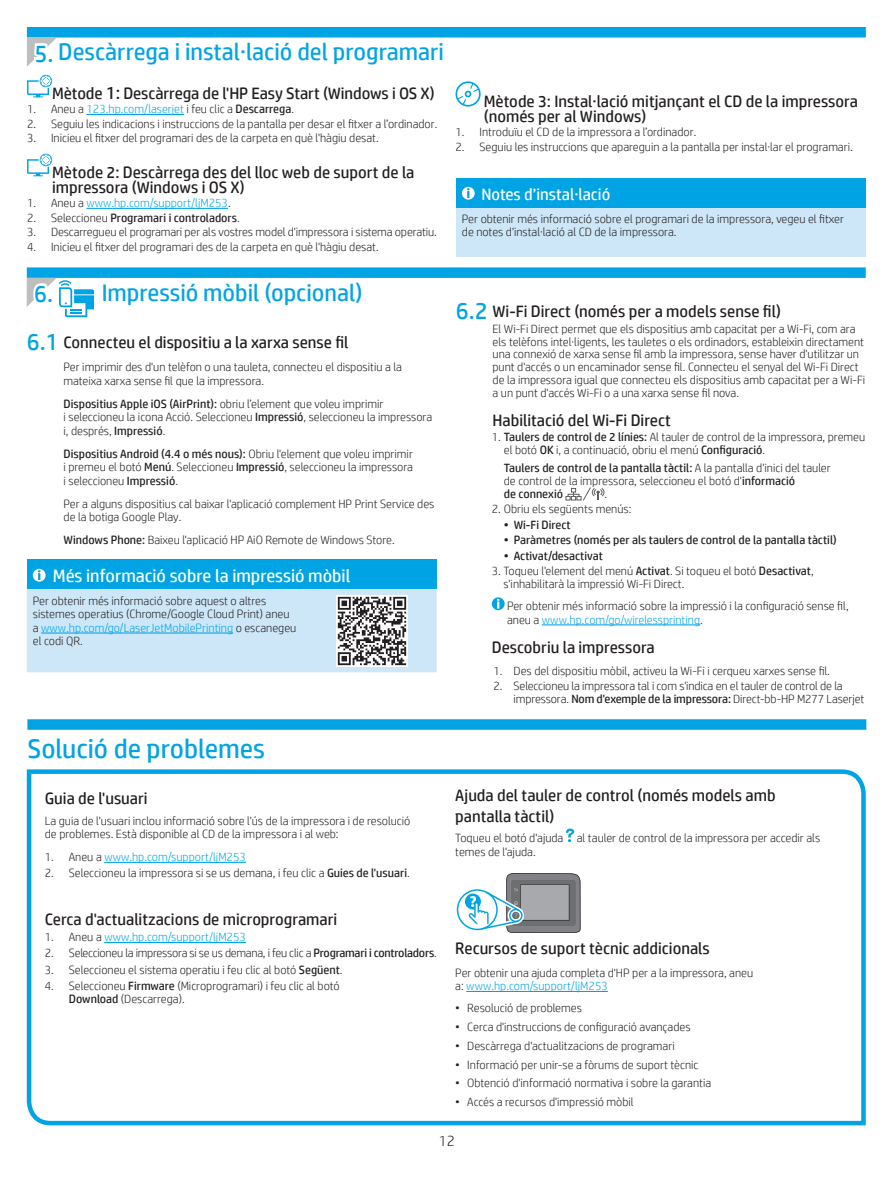
<style>
.page{position:relative;width:893px;height:1188px;background:#fff}
.page>*{position:absolute;margin:0;border:0;box-sizing:border-box;transform-origin:0 0}
.t1{font:27px "HP Simplified";color:#00a4e4}
.t2{font:24px "HP Simplified";color:#00a4e4}
.t3{font:18px "HP Simplified";color:#fff}
.t4{font:16.5px/15px "HP Simplified";color:#231f20}
.t5{font:16.5px "HP Simplified";color:#fff}
.t6{font:300 15px "HP Simplified";color:#231f20}
.t7{font:300 12px/13.5px "HP Simplified";color:#231f20}
.t8{font:300 12px "HP Simplified";color:#00a4e4}
.t9{font:12px "HP Simplified";color:#231f20}
.t10{font:300 12px "HP Simplified";letter-spacing:-.02em;color:#231f20}
.s1{font-size:18px}
.s2{color:#231f20}
.s3{font-weight:400;color:#231f20}
.s4{font-weight:300}
.s5{font-size:24px;color:#00a4e4}
.s6{font-weight:400}
.s7{color:#00a4e4}
</style>
<div class="page">
<div style="left:27px;top:267px;width:838px;height:11px;background:#00a4e4"></div>
<div style="left:27px;top:560px;width:409px;height:29px;background:#00a4e4"></div>
<div style="left:27px;top:589px;width:409px;height:83px;background:#cde7f8"></div>
<svg style="left:33px;top:569px;width:13px;height:13px"></svg>
<hr style="left:41px;top:632px;width:192px;height:2px;background:#00a4e4">
<img style="left:336px;top:595px;width:71px;height:71px">
<div style="left:27px;top:27px;width:838px;height:11px;background:#00a4e4"></div>
<svg style="left:27px;top:278px;width:67px;height:39px"></svg>
<hr style="left:86px;top:114px;width:98px;height:1px;background:#00a4e4">
<hr style="left:86px;top:208px;width:142px;height:1px;background:#00a4e4">
<svg style="left:27px;top:37px;width:31px;height:140px"></svg>
<svg style="left:455px;top:81px;width:25px;height:26px"></svg>
<div style="left:455px;top:178px;width:410px;height:30px;background:#00a4e4"></div>
<div style="left:455px;top:208px;width:410px;height:49px;background:#cde7f8"></div>
<svg style="left:461px;top:187px;width:13px;height:13px"></svg>
<hr style="left:541px;top:624px;width:158px;height:1px;background:#00a4e4">
<svg style="left:565px;top:487px;width:39px;height:14px"></svg>
<svg style="left:491px;top:597px;width:13px;height:13px"></svg>
<div style="left:27px;top:719px;width:838px;height:11px;background:#00a4e4"></div>
<svg style="left:26px;top:769px;width:840px;height:357px"></svg>
<h2 class="t2" style="left:34px;top:36px;width:411px">5. Descàrrega i instal·lació del programari</h2>
<h3 class="t4" style="left:52px;top:85px;width:384px">Mètode <span class="s1">1:</span> Descàrrega de l'HP Easy Start (Windows i OS X)</h3>
<p class="t8" style="left:27px;top:101px;width:268px"><span class="s2">1. Aneu a</span> 123.hp.com/laserjet <span class="s2">i feu clic a</span> <span class="s3">Descarrega</span><span class="s2">.</span></p>
<p class="t7" style="left:27px;top:117px;width:412px">2. Seguiu les indicacions i instruccions de la pantalla per desar el fitxer a l’ordinador.</p>
<p class="t7" style="left:27px;top:131px;width:353px">3. Inicieu el fitxer del programari des de la carpeta en què l'hàgiu desat.</p>
<h3 class="t4" style="left:52px;top:164px;width:363px">Mètode 2: Descàrrega des del lloc web de suport de la impressora (Windows i OS X)</h3>
<p class="t8" style="left:27px;top:195px;width:205px"><span class="s2">1. Aneu a</span> www.hp.com/support/ljM253<span class="s2">.</span></p>
<p class="t9" style="left:27px;top:210px;width:214px"><span class="s4">2. Seleccioneu</span> Programari i controladors<span class="s4">.</span></p>
<p class="t7" style="left:27px;top:225px;width:411px">3. Descarregueu el programari per als vostres model d'impressora i sistema operatiu.</p>
<p class="t7" style="left:27px;top:240px;width:353px">4. Inicieu el fitxer del programari des de la carpeta en què l'hàgiu desat.</p>
<h2 class="t2" style="left:34px;top:277px;width:330px">6. Impressió mòbil (opcional)</h2>
<h3 class="t4" style="left:27px;top:335px;width:323px"><span class="s5">6.1</span> Connecteu el dispositiu a la xarxa sense fil</h3>
<p class="t7" style="left:64px;top:360px;width:340px">Per imprimir des d'un telèfon o una tauleta, connecteu el dispositiu a la mateixa xarxa sense fil que la impressora.</p>
<p class="t7" style="left:64px;top:397px;width:370px"><span class="s6">Dispositius Apple iOS (AirPrint):</span> obriu l’element que voleu imprimir<br>i seleccioneu la icona Acció. Seleccioneu <span class="s6">Impressió</span>, seleccioneu la impressora i, després, <span class="s6">Impressió</span>.</p>
<p class="t7" style="left:64px;top:447px;width:351px;text-align:justify"><span class="s6">Dispositius Android (4.4 o més nous):</span> Obriu l'element que voleu imprimir i premeu el botó <span class="s6">Menú</span>. Seleccioneu <span class="s6">Impressió</span>, seleccioneu la impressora i seleccioneu <span class="s6">Impressió</span>.</p>
<p class="t7" style="left:64px;top:496px;width:372px">Per a alguns dispositius cal baixar l'aplicació complement HP Print Service des de la botiga Google Play.</p>
<p class="t7" style="left:64px;top:533px;width:332px"><span class="s6">Windows Phone:</span> Baixeu l'aplicació HP AiO Remote de Windows Store.</p>
<h3 class="t3" style="left:53px;top:564px;width:299px">Més informació sobre la impressió mòbil</h3>
<p class="t7" style="left:33px;top:594px;width:265px">Per obtenir més informació sobre aquest o altres sistemes operatius (Chrome/Google Cloud Print) aneu a <span class="s7">www.hp.com/go/LaserJetMobilePrinting</span> o escanegeu el codi QR.</p>
<h3 class="t4" style="left:483px;top:93px;width:375px">Mètode 3: Instal·lació mitjançant el CD de la impressora (només per al Windows)</h3>
<p class="t7" style="left:455px;top:125px;width:242px">1. Introduïu el CD de la impressora a l’ordinador.</p>
<p class="t7" style="left:455px;top:139px;width:398px">2. Seguiu les instruccions que apareguin a la pantalla per instal·lar el programari.</p>
<h3 class="t5" style="left:481px;top:183px;width:130px">Notes d’instal·lació</h3>
<p class="t7" style="left:461px;top:213px;width:383px;line-height:12.8px">Per obtenir més informació sobre el programari de la impressora, vegeu el fitxer de notes d'instal·lació al CD de la impressora.</p>
<h3 class="t4" style="left:455px;top:304px;width:326px"><span class="s5">6.2</span> Wi-Fi Direct (només per a models sense fil)</h3>
<p class="t7" style="left:492px;top:322px;width:374px;line-height:12.8px">El Wi-Fi Direct permet que els dispositius amb capacitat per a Wi-Fi, com ara els telèfons intel·ligents, les tauletes o els ordinadors, estableixin directament una connexió de xarxa sense fil amb la impressora, sense haver d'utilitzar un punt d'accés o un encaminador sense fil. Connecteu el senyal del Wi-Fi Direct de la impressora igual que connecteu els dispositius amb capacitat per a Wi-Fi a un punt d'accés Wi-Fi o a una xarxa sense fil nova.</p>
<h3 class="t4" style="left:492px;top:412px;width:180px">Habilitació del Wi-Fi Direct</h3>
<p class="t7" style="left:503px;top:430px;width:363px;line-height:12.8px;text-indent:-12px">1. <span class="s6">Taulers de control de 2 línies:</span> Al tauler de control de la impressora, premeu el botó <span class="s6">OK</span> i, a continuació, obriu el menú <span class="s6">Configuració</span>.</p>
<p class="t7" style="left:503px;top:462px;width:328px;line-height:12.8px"><span class="s6">Taulers de control de la pantalla tàctil:</span> A la pantalla d'inici del tauler de control de la impressora, seleccioneu el botó d'<span class="s6">informació<br>de connexió</span></p>
<p class="t7" style="left:604px;top:487px;width:4px">.</p>
<p class="t7" style="left:491px;top:502px;width:141px">2. Obriu els següents menús:</p>
<p class="t9" style="left:503px;top:517px;width:68px">• Wi-Fi Direct</p>
<p class="t9" style="left:503px;top:532px;width:334px">• Paràmetres (només per als taulers de control de la pantalla tàctil)</p>
<p class="t9" style="left:503px;top:548px;width:100px">• Activat/desactivat</p>
<p class="t7" style="left:503px;top:564px;width:311px;line-height:12.8px;text-indent:-12px">3. Toqueu l'element del menú <span class="s6">Activat</span>. Si toqueu el botó <span class="s6">Desactivat</span>, s'inhabilitarà la impressió Wi-Fi Direct.</p>
<p class="t7" style="left:507px;top:599px;width:343px">Per obtenir més informació sobre la impressió i la configuració sense fil, aneu a <span class="s7">www.hp.com/go/wirelessprinting</span>.</p>
<h3 class="t4" style="left:491px;top:639px;width:164px">Descobriu la impressora</h3>
<p class="t7" style="left:493px;top:664px;width:338px">1. Des del dispositiu mòbil, activeu la Wi-Fi i cerqueu xarxes sense fil.</p>
<p class="t7" style="left:513px;top:679px;width:352px;line-height:12.8px;text-indent:-20px">2. Seleccioneu la impressora tal i com s'indica en el tauler de control de la impressora. <span class="s6">Nom d'exemple de la impressora:</span> Direct-bb-HP M277 Laserjet</p>
<h1 class="t1" style="left:27px;top:731px;width:239px">Solució de problemes</h1>
<h3 class="t4" style="left:45px;top:791px;width:104px">Guia de l'usuari</h3>
<p class="t7" style="left:45px;top:813px;width:367px">La guia de l'usuari inclou informació sobre l'ús de la impressora i de resolució de problemes. Està disponible al CD de la impressora i al web:</p>
<p class="t8" style="left:45px;top:849px;width:202px"><span class="s2">1. Aneu a</span> www.hp.com/support/ljM253</p>
<p class="t7" style="left:45px;top:866px;width:366px">2. Seleccioneu la impressora si se us demana, i feu clic a <span class="s6">Guies de l'usuari</span>.</p>
<h3 class="t4" style="left:45px;top:912px;width:294px">Cerca d'actualitzacions de microprogramari</h3>
<p class="t8" style="left:45px;top:929px;width:202px"><span class="s2">1. Aneu a</span> www.hp.com/support/ljM253</p>
<p class="t10" style="left:45px;top:945px;width:393px">2. Seleccioneu la impressora si se us demana, i feu clic a <span class="s6">Programari i controladors</span>.</p>
<p class="t7" style="left:45px;top:962px;width:299px">3. Seleccioneu el sistema operatiu i feu clic al botó <span class="s6">Següent</span>.</p>
<p class="t7" style="left:69px;top:979px;width:272px;text-indent:-24px">4. Seleccioneu <span class="s6">Firmware</span> (Microprogramari) i feu clic al botó<br><span class="s6">Download</span> (Descarrega).</p>
<h3 class="t4" style="left:455px;top:784px;width:322px;line-height:21px">Ajuda del tauler de control (només models amb pantalla tàctil)</h3>
<p class="t7" style="left:455px;top:831px;width:366px">Toqueu el botó d'ajuda al tauler de control de la impressora per accedir als temes de l'ajuda.</p>
<h3 class="t4" style="left:455px;top:940px;width:256px">Recursos de suport tècnic addicionals</h3>
<p class="t7" style="left:455px;top:966px;width:299px">Per obtenir una ajuda completa d'HP per a la impressora, aneu a: <span class="s7">www.hp.com/support/ljM253</span></p>
<p class="t7" style="left:455px;top:1001px;width:128px">• Resolució de problemes</p>
<p class="t7" style="left:455px;top:1020px;width:237px">• Cerca d'instruccions de configuració avançades</p>
<p class="t7" style="left:455px;top:1039px;width:221px">• Descàrrega d'actualitzacions de programari</p>
<p class="t7" style="left:455px;top:1057px;width:244px">• Informació per unir-se a fòrums de suport tècnic</p>
<p class="t7" style="left:455px;top:1076px;width:257px">• Obtenció d'informació normativa i sobre la garantia</p>
<p class="t7" style="left:455px;top:1095px;width:180px">• Accés a recursos d'impressió mòbil</p>
<p class="t6" style="left:438px;top:1131px;width:18px">12</p>
</div>
